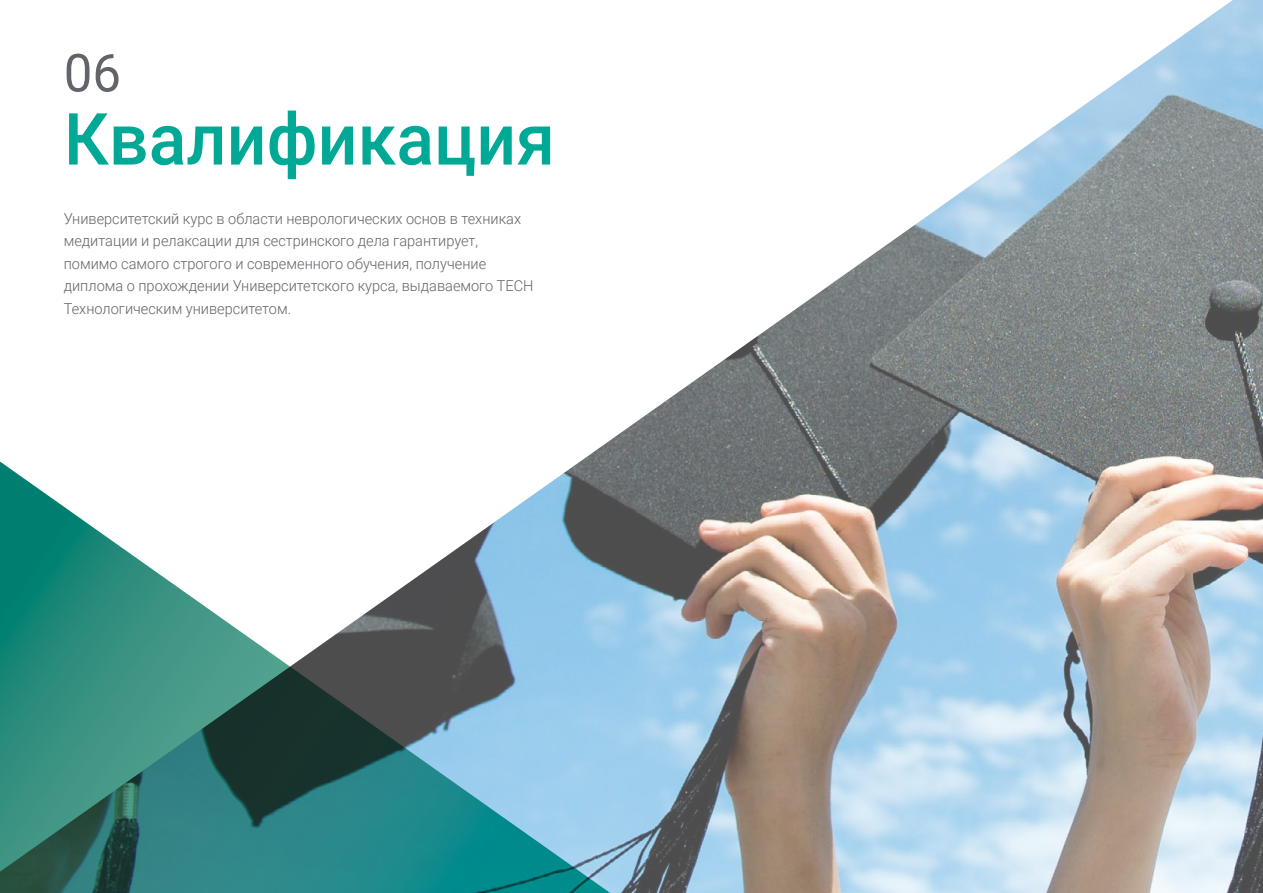
<style>
.page{position:relative;width:1263px;height:893px;background:#fff}
.page>*{position:absolute;margin:0;border:0;box-sizing:border-box;transform-origin:0 0}
.t1{font:500 72px "Roboto";color:#00a996}
.t2{font:52.5px "Roboto";color:#61646a}
.t3{font:300 15px/22.5px "Roboto";color:#61646a}
</style>
<div class="page">
<img style="left:602px;top:0;width:661px;height:893px">
<svg style="left:0;top:446px;width:640px;height:447px"></svg>
<h2 class="t2" style="left:64px;top:36px;width:59px">06</h2>
<h1 class="t1" style="left:64px;top:89px;width:493px">Квалификация</h1>
<p class="t3" style="left:64px;top:207px;width:471px">Университетский курс в области неврологических основ в техниках медитации и релаксации для сестринского дела гарантирует, помимо самого строгого и современного обучения, получение диплома о прохождении Университетского курса, выдаваемого TECH Технологическим университетом.</p>
</div>
